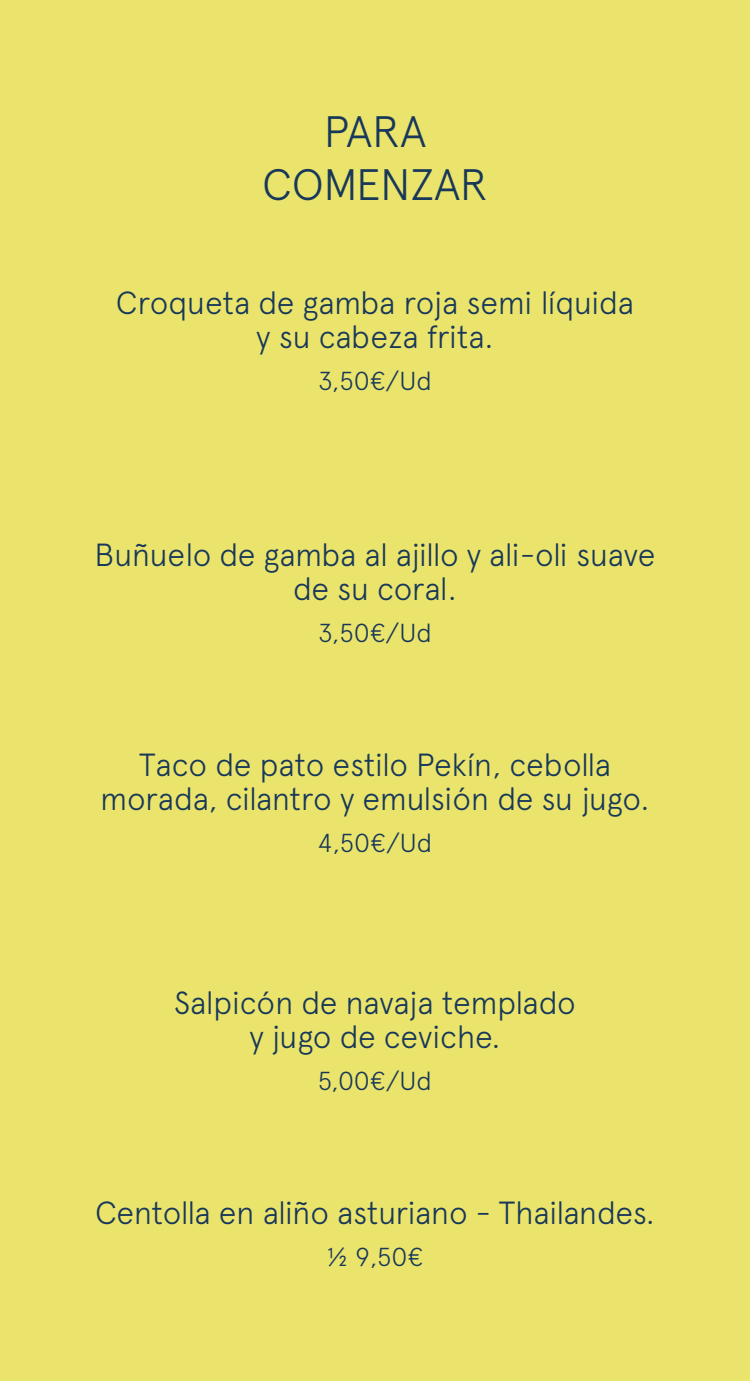
<style>
.page{position:relative;width:750px;height:1381px;background:#ebe46c}
.page>*{position:absolute;margin:0;border:0;box-sizing:border-box;transform-origin:0 0}
.t1{font:300 44px/52.8px "Apercu";letter-spacing:-.01em;color:#183859;text-align:center}
.t2{font:300 32px/34px "Apercu";letter-spacing:-.015em;color:#183859;text-align:center}
.t3{font:300 26px "Apercu";letter-spacing:-.015em;color:#183859}
</style>
<div class="page">
<h1 class="t1" style="left:262px;top:105px;width:227px">PARA<br>COMENZAR</h1>
<p class="t2" style="left:116px;top:285px;width:520px">Croqueta de gamba roja semi líquida y su cabeza frita.</p>
<p class="t3" style="left:318px;top:365px;width:115px">3,50€/Ud</p>
<p class="t2" style="left:94px;top:537px;width:563px">Buñuelo de gamba al ajillo y ali-oli suave de su coral.</p>
<p class="t3" style="left:318px;top:617px;width:115px">3,50€/Ud</p>
<p class="t2" style="left:100px;top:747px;width:551px">Taco de pato estilo Pekín, cebolla morada, cilantro y emulsión de su jugo.</p>
<p class="t3" style="left:318px;top:827px;width:116px">4,50€/Ud</p>
<p class="t2" style="left:174px;top:985px;width:403px">Salpicón de navaja templado y jugo de ceviche.</p>
<p class="t3" style="left:318px;top:1065px;width:116px">5,00€/Ud</p>
<p class="t2" style="left:95px;top:1195px;width:561px">Centolla en aliño asturiano - Thailandes.</p>
<p class="t3" style="left:326px;top:1241px;width:99px">½ 9,50€</p>
</div>
